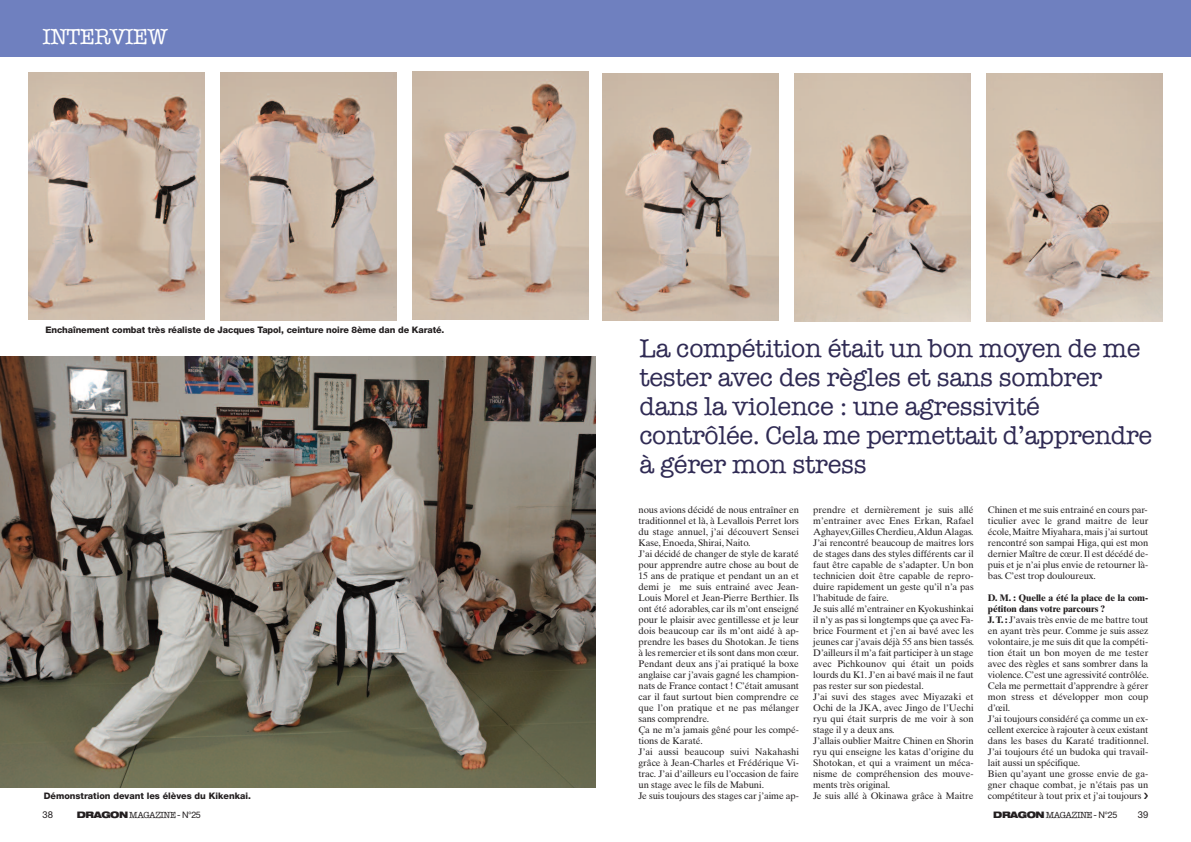
<style>
.page{position:relative;width:1191px;height:842px;background:#fff}
.page>*{position:absolute;margin:0;border:0;box-sizing:border-box;transform-origin:0 0}
.t1{font:26px/29px "American Typewriter";letter-spacing:-.01em;color:#302b54}
.t2{font:22px "American Typewriter";letter-spacing:-.025em;color:#fff}
.t3{font:9.5px/11px "Times Ten";letter-spacing:-.01em;color:#231f20}
.t4{font:9.5px "Helvetica Neue LT Std";color:#231f20}
.t5{font:800 9px "Helvetica Neue LT Std";letter-spacing:-.01em;color:#231f20}
.t6{font:9px "American Typewriter";letter-spacing:-.05em;color:#231f20}
.s1{font-weight:700}
.s2{font-family:"Helvetica Neue LT Std";font-weight:900;font-stretch:expanded}
.s3{font-family:"Helvetica Neue LT Std"}
</style>
<div class="page">
<div style="left:0;top:0;width:1191px;height:57px;background:#6f80bf"></div>
<img style="left:28px;top:72px;width:176px;height:247px">
<img style="left:220px;top:72px;width:176px;height:248px">
<img style="left:413px;top:72px;width:175px;height:248px">
<img style="left:602px;top:74px;width:176px;height:247px">
<img style="left:794px;top:74px;width:176px;height:248px">
<img style="left:986px;top:73px;width:176px;height:248px">
<img style="left:0;top:357px;width:595px;height:430px">
<h2 class="t2" style="left:43px;top:24px;width:127px">iNTErviEW</h2>
<p class="t5" style="left:45px;top:327px;width:400px">Enchaînement combat très réaliste de Jacques Tapol, ceinture noire 8ème dan de Karaté.</p>
<p class="t5" style="left:44px;top:793px;width:209px">Démonstration devant les élèves du Kikenkai.</p>
<h1 class="t1" style="left:639px;top:334px;width:514px">La compétition était un bon moyen de me tester avec des règles et sans sombrer dans la violence : une agressivité contrôlée. Cela me permettait d’apprendre à gérer mon stress</h1>
<p class="t3" style="left:638px;top:506px;width:162px">nous avions décidé de nous entraîner en traditionnel et là, à Levallois Perret lors du stage annuel, j’ai découvert Sensei Kase, Enoeda, Shirai, Naito.<br>J’ai décidé de changer de style de karaté pour apprendre autre chose au bout de 15 ans de pratique et pendant un an et demi je me suis entrainé avec Jean-Louis Morel et Jean-Pierre Berthier. Ils ont été adorables, car ils m’ont enseigné pour le plaisir avec gentillesse et je leur dois beaucoup car ils m’ont aidé à ap&shy;prendre les bases du Shotokan. Je tiens à les remercier et ils sont dans mon cœur.<br>Pendant deux ans j’ai pratiqué la boxe anglaise car j’avais gagné les champion&shy;nats de France contact ! C’était amusant car il faut surtout bien comprendre ce que l’on pratique et ne pas mélanger sans comprendre.<br>Ça ne m’a jamais gêné pour les compé&shy;tions de Karaté.<br>J’ai aussi beaucoup suivi Nakahashi grâce à Jean-Charles et Frédérique Vi&shy;trac. J’ai d’ailleurs eu l’occasion de faire un stage avec le fils de Mabuni.<br>Je suis toujours des stages car j’aime ap-</p>
<p class="t3" style="left:813px;top:506px;width:162px">prendre et dernièrement je suis allé m’entrainer avec Enes Erkan, Rafael Aghayev,Gilles Cherdieu,AldunAlagas.<br>J’ai rencontré beaucoup de maitres lors de stages dans des styles différents car il faut être capable de s’adapter. Un bon technicien doit être capable de repro&shy;duire rapidement un geste qu’il n’a pas l’habitude de faire.<br>Je suis allé m’entrainer en Kyokushinkai il n’y as pas si longtemps que ça avec Fa&shy;brice Fourment et j’en ai bavé avec les jeunes car j’avais déjà 55 ans bien tassés.<br>D’ailleurs il m’a fait participer à un stage avec Pichkounov qui était un poids lourds du K1. J’en ai bavé mais il ne faut pas rester sur son piedestal.<br>J’ai suvi des stages avec Miyazaki et Ochi de la JKA, avec Jingo de l’Uechi ryu qui était surpris de me voir à son stage il y a deux ans.<br>J’allais oublier Maitre Chinen en Shorin ryu qui enseigne les katas d’origine du Shotokan, et qui a vraiment un méca&shy;nisme de compréhension des mouve&shy;ments très original.<br>Je suis allé à Okinawa grâce à Maitre</p>
<p class="t3" style="left:988px;top:506px;width:162px;text-align:justify">Chinen et me suis entrainé en cours par&shy;ticulier avec le grand maitre de leur école, Maitre Miyahara, mais j’ai surtout rencontré son sampai Higa, qui est mon dernier Maître de cœur.Il est décédé de&shy;puis et je n’ai plus envie de retourner là&shy;bas. C’est trop douloureux.</p>
<p class="t3" style="left:988px;top:594px;width:162px"><span class="s1">D. M. : Quelle a été la place de la com&shy;pétiton dans votre parcours ?<br>J.T. :</span> J’avais très envie de me battre tout en ayant très peur. Comme je suis assez volontaire, je me suis dit que la compéti&shy;tion était un bon moyen de me tester avec des règles et sans sombrer dans la violence. C’est une agressivité contrôlée.<br>Cela me permettait d’apprendre à gérer mon stress et développer mon coup d’œil.<br>J’ai toujours considéré ça comme un ex&shy;cellent exercice à rajouter à ceux existant dans les bases du Karaté traditionnel.<br>J’ai toujours été un budoka qui travail&shy;lait aussi un spécifique.<br>Bien qu’ayant une grosse envie de ga&shy;gner chaque combat, je n’étais pas un compétiteur à tout prix et j’ai toujours</p>
<p class="t4" style="left:43px;top:811px;width:12px">38</p>
<p class="t6" style="left:77px;top:810px;width:125px"><span class="s2">DRAGON</span> mAgAziNE <span class="s3">- N°25</span></p>
<p class="t6" style="left:993px;top:810px;width:125px"><span class="s2">DRAGON</span> mAgAziNE <span class="s3">- N°25</span></p>
<p class="t4" style="left:1137px;top:811px;width:12px">39</p>
</div>
